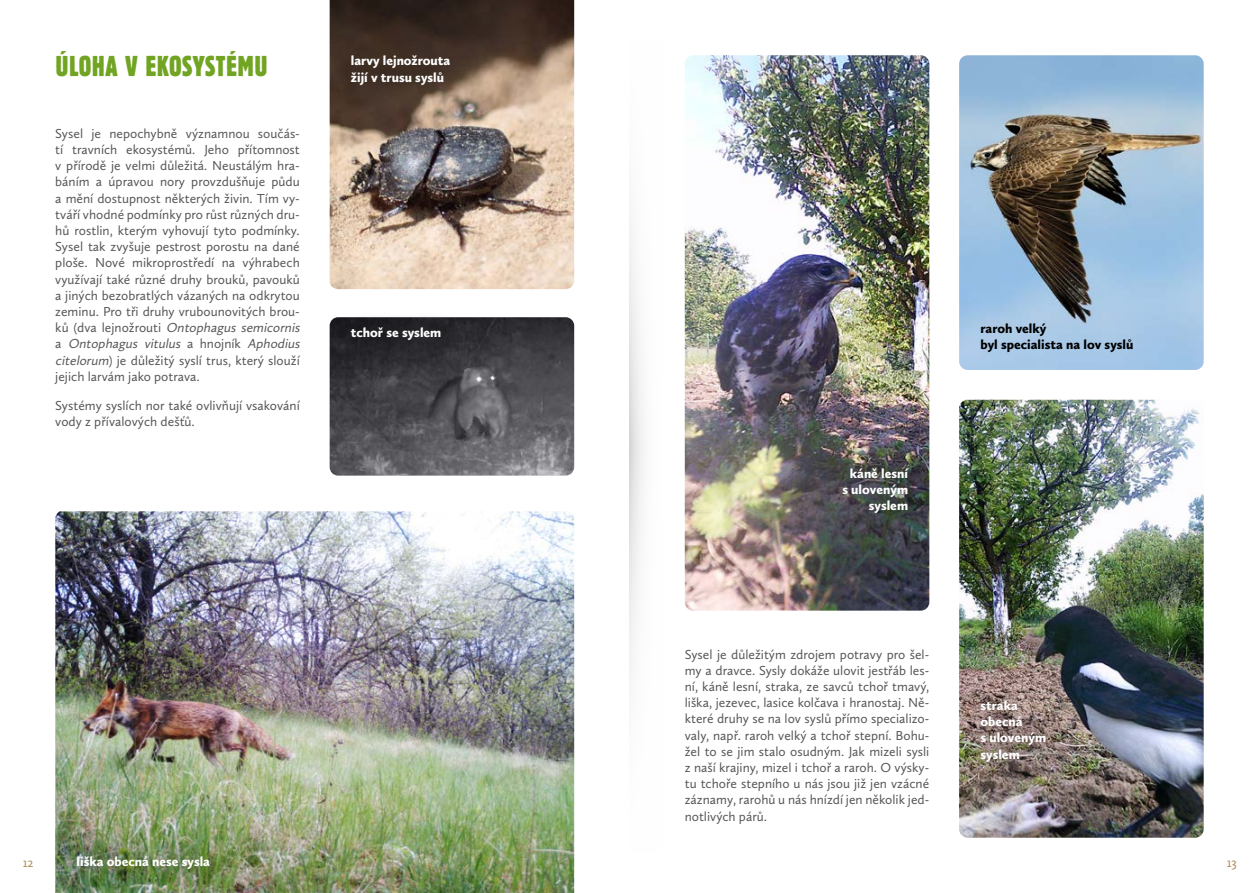
<style>
.page{position:relative;width:1259px;height:893px;background:#fff}
.page>*{position:absolute;margin:0;border:0;box-sizing:border-box;transform-origin:0 0}
.t1{font:30px "Block DOT Regu Extr Cond";letter-spacing:.015em;color:#71a423}
.t2{font:13.5px/16.2px "Calluna Sans";color:#575756}
.t3{font:900 13.5px/16.2px "Calluna Sans";color:#fff}
.t4{font:900 13.5px/16.2px "Calluna Sans";color:#000}
.t5{font:13.5px "Calluna Sans";color:#ae8e55}
.s1{font-style:italic}
</style>
<div class="page">
<img style="left:330px;top:0;width:244px;height:289px">
<img style="left:55px;top:511px;width:519px;height:382px">
<img style="left:330px;top:317px;width:244px;height:159px">
<img style="left:685px;top:55px;width:244px;height:556px">
<img style="left:959px;top:55px;width:244px;height:315px">
<img style="left:959px;top:400px;width:244px;height:438px">
<div style="left:332px;top:38px;width:142px;height:70px;background:#000;opacity:.75"></div>
<div style="left:333px;top:309px;width:132px;height:54px;background:#000;opacity:.75"></div>
<div style="left:58px;top:838px;width:176px;height:54px;background:#000;opacity:.75"></div>
<div style="left:961px;top:682px;width:108px;height:103px;background:#000;opacity:.75"></div>
<div style="left:824px;top:449px;width:109px;height:87px;background:#000;opacity:.75"></div>
<div style="left:629px;top:0;width:47px;height:893px;background:linear-gradient(to right,#f6f6f6,#fff)"></div>
<h1 class="t1" style="left:55px;top:49px;width:213px">ÚLOHA V EKOSYSTÉMU</h1>
<p class="t2" style="left:55px;top:125px;width:249px">Sysel je nepochybně významnou součás&shy;tí travních ekosystémů. Jeho přítomnost v přírodě je velmi důležitá. Neustálým hra&shy;báním a úpravou nory provzdušňuje půdu a mění dostupnost některých živin. Tím vy&shy;tváří vhodné podmínky pro růst různých dru&shy;hů rostlin, kterým vyhovují tyto podmínky.<br>Sysel tak zvyšuje pestrost porostu na dané ploše. Nové mikroprostředí na výhrabech využívají také různé druhy brouků, pavouků a jiných bezobratlých vázaných na odkrytou zeminu. Pro tři druhy vrubounovitých brou&shy;k ů (d va l ej n o ž ro u t i <span class="s1">Ontophagus semicornis </span>a <span class="s1">Ontophagus vitulus</span> a h n oj n í k <span class="s1">Aphodius citelorum</span>) je důležitý syslí trus, který slouží jejich larvám jako potrava.</p>
<p class="t2" style="left:55px;top:397px;width:246px">Systémy syslích nor také ovlivňují vsakování vody z přívalových dešťů.</p>
<p class="t3" style="left:351px;top:53px;width:101px">larvy lejnožrouta žijí v trusu syslů</p>
<p class="t3" style="left:351px;top:324px;width:92px">tchoř se syslem</p>
<p class="t3" style="left:842px;top:465px;width:67px;text-align:right">káně lesní s uloveným syslem</p>
<p class="t4" style="left:980px;top:320px;width:155px">raroh velký<br>byl specialista na lov syslů</p>
<p class="t2" style="left:685px;top:646px;width:246px;text-align:justify">Sysel je důležitým zdrojem potravy pro šel&shy;my a dravce. Sysly dokáže ulovit jestřáb les&shy;ní, káně lesní, straka, ze savců tchoř tmavý, liška, jezevec, lasice kolčava i hranostaj. Ně&shy;které druhy se na lov syslů přímo specializo&shy;valy, např. raroh velký a tchoř stepní. Bohu&shy;žel to se jim stalo osudným. Jak mizeli sysli z naší krajiny, mizel i tchoř a raroh. O výsky&shy;tu tchoře stepního u nás jsou již jen vzácné záznamy, rarohů u nás hnízdí jen několik jed&shy;notlivých párů.</p>
<p class="t3" style="left:980px;top:697px;width:67px">straka obecná<br>s uloveným syslem</p>
<p class="t3" style="left:77px;top:853px;width:135px">liška obecná nese sysla</p>
<p class="t5" style="left:23px;top:854px;width:12px">12</p>
<p class="t5" style="left:1226px;top:854px;width:12px">13</p>
</div>
